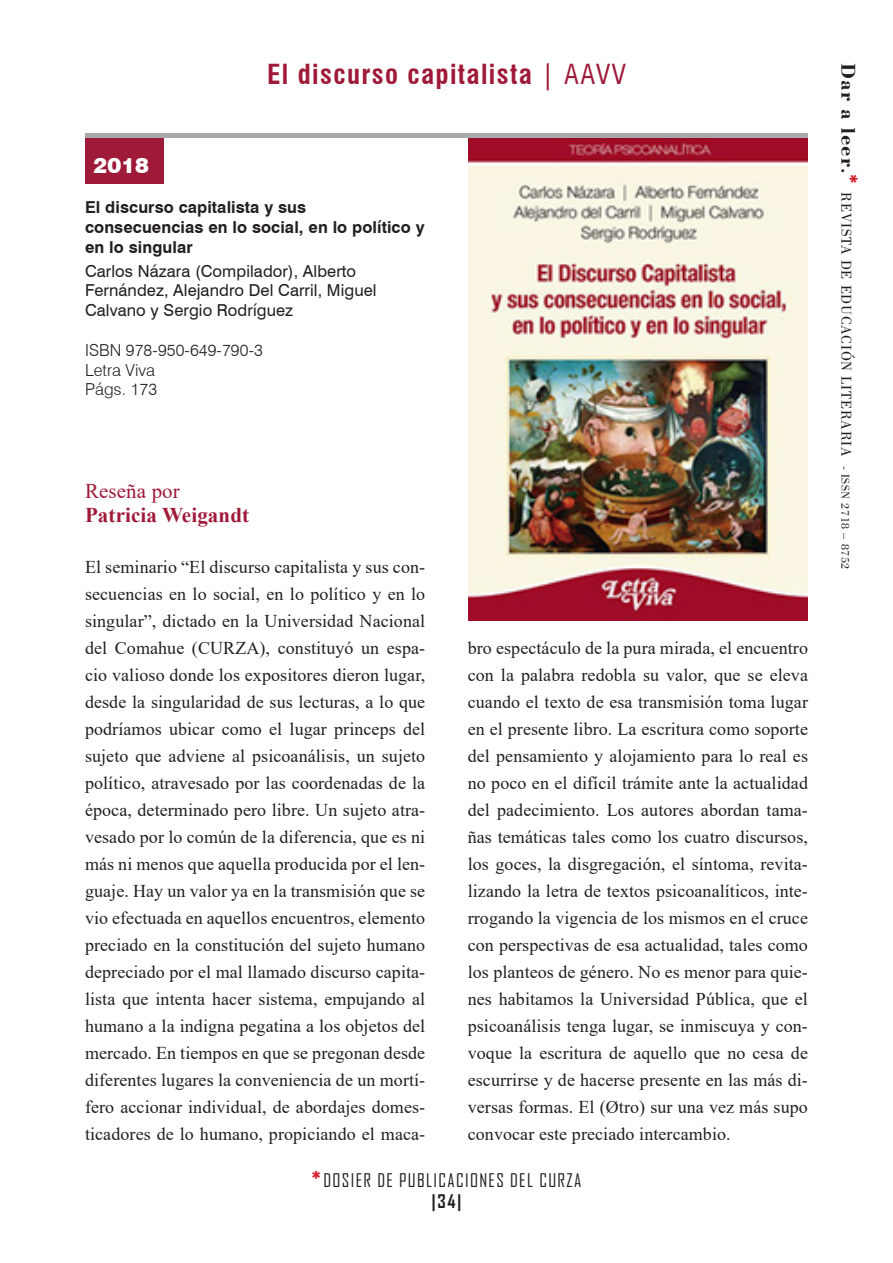
<style>
.page{position:relative;width:893px;height:1263px;background:#fff}
.page>*{position:absolute;margin:0;border:0;box-sizing:border-box;transform-origin:0 0}
.t1{font:700 condensed 27px "Swiss 721 BT";letter-spacing:.05em;color:#9f1a39}
.t2{font:700 21px "Times New Roman";letter-spacing:.005em;color:#9f1a39}
.t3{font:21px "Times New Roman";letter-spacing:.005em;color:#9f1a39}
.t4{font:900 21px "Swiss 721 BT";color:#fff}
.t5{font:18px/27px "Times New Roman";letter-spacing:.005em;color:#231f20;text-align:justify}
.t6{font:18px/21.6px "Agency FB";letter-spacing:.075em;color:#231f20;text-align:center}
.t7{font:16.5px/19.8px "Swiss 721 BT";letter-spacing:.005em;color:#231f20}
.t8{font:700 16.5px/19.8px "Swiss 721 BT";letter-spacing:.005em;color:#231f20}
.t9{font:300 16.5px "Swiss 721 BT";letter-spacing:.005em;color:#231f20}
.t10{font:15px "Bodoni BT";letter-spacing:.05em;color:#231f20}
.s1{font-weight:400}
.s2{font-weight:700;font-size:21px;color:#d1232a}
.s3{font-weight:700}
.s4{font-weight:700;font-size:21px}
.s5{font-weight:700;font-size:18px}
.s6{font-family:"Agency FB";font-weight:700;font-size:21px;color:#d1232a}
.s7{font-size:12px}
</style>
<div class="page">
<div style="left:85px;top:138px;width:79px;height:46px;background:#9f1a39"></div>
<img style="left:469px;top:138px;width:339px;height:483px">
<div style="left:85px;top:133px;width:723px;height:5px;background:#a8a9ad"></div>
<p class="t1" style="left:267px;top:58px;width:360px">El discurso capitalista <span class="s1">| AAVV</span></p>
<p class="t4" style="left:94px;top:153px;width:57px">2018</p>
<p class="t8" style="left:85px;top:197px;width:341px">El discurso capitalista y sus consecuencias en lo social, en lo político y en lo singular</p>
<p class="t7" style="left:85px;top:260px;width:293px">Carlos Názara (Compilador), Alberto<br>Fernández, Alejandro Del Carril, Miguel<br>Calvano y Sergio Rodríguez</p>
<p class="t9" style="left:85px;top:340px;width:179px">ISBN 978-950-649-790-3</p>
<p class="t9" style="left:85px;top:360px;width:72px">Letra Viva</p>
<p class="t9" style="left:85px;top:379px;width:74px">Págs. 173</p>
<p class="t3" style="left:85px;top:476px;width:96px">Reseña por</p>
<p class="t2" style="left:85px;top:500px;width:166px">Patricia Weigandt</p>
<p class="t5" style="left:85px;top:553px;width:342px">El seminario “El discurso capitalista y sus con&shy;secuencias en lo social, en lo político y en lo singular”, dictado en la Universidad Nacional del Comahue (CURZA), constituyó un espa&shy;cio valioso donde los expositores dieron lugar, desde la singularidad de sus lecturas, a lo que podríamos ubicar como el lugar princeps del sujeto que adviene al psicoanálisis, un sujeto político, atravesado por las coordenadas de la época, determinado pero libre. Un sujeto atra&shy;vesado por lo común de la diferencia, que es ni más ni menos que aquella producida por el len&shy;guaje. Hay un valor ya en la transmisión que se vio efectuada en aquellos encuentros, elemento preciado en la constitución del sujeto humano depreciado por el mal llamado discurso capita&shy;lista que intenta hacer sistema, empujando al humano a la indigna pegatina a los objetos del mercado. En tiempos en que se pregonan desde diferentes lugares la conveniencia de un mortí&shy;fero accionar individual, de abordajes domes&shy;ticadores de lo humano, propiciando el maca-</p>
<p class="t5" style="left:468px;top:633px;width:342px">bro espectáculo de la pura mirada, el encuentro con la palabra redobla su valor, que se eleva cuando el texto de esa transmisión toma lugar en el presente libro. La escritura como soporte del pensamiento y alojamiento para lo real es no poco en el difícil trámite ante la actualidad del padecimiento. Los autores abordan tama&shy;ñas temáticas tales como los cuatro discursos, los goces, la disgregación, el síntoma, revita&shy;lizando la letra de textos psicoanalíticos, inte&shy;rrogando la vigencia de los mismos en el cruce con perspectivas de esa actualidad, tales como los planteos de género. No es menor para quie&shy;nes habitamos la Universidad Pública, que el psicoanálisis tenga lugar, se inmiscuya y con&shy;voque la escritura de aquello que no cesa de escurrirse y de hacerse presente en las más di&shy;versas formas. El (Øtro) sur una vez más supo convocar este preciado intercambio.</p>
<p class="t6" style="left:312px;top:1169px;width:271px"><span class="s2">*</span>DOSIER DE PUBLICACIONES DEL CURZA <span class="s3">|34|</span></p>
<p class="t10" style="left:856px;top:63px;width:508px;rotate:90deg"><span class="s4">Dar a leer</span><span class="s5">.</span><span class="s6">*</span> REVISTA DE EDUCACIÓN LITERARIA <span class="s7">- ISSN 2718 – 8752</span></p>
</div>
